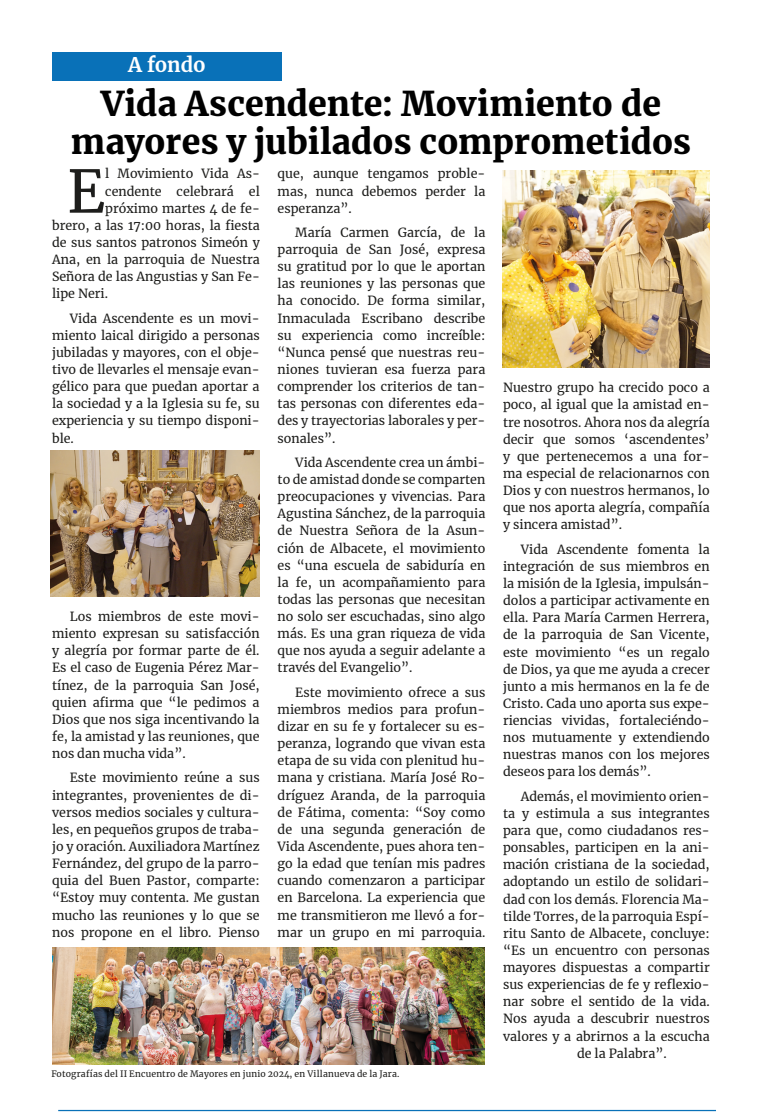
<style>
.page{position:relative;width:762px;height:1117px;background:#fff}
.page>*{position:absolute;margin:0;border:0;box-sizing:border-box;transform-origin:0 0}
.t1{font:58.62px "Merriweather";color:#1d1d1b}
.titular_sobre_foto{font:900 33.75px/37.5px "Merriweather";color:#000;text-align:center}
.CARTA_DEL_OBISPO{font:700 20px "Merriweather";letter-spacing:-.01em;color:#fff}
.t2{font:12.5px/17.1px "Merriweather";color:#1d1d1b;text-align:justify}
.Firma_de_autor{font:8.75px "Merriweather";letter-spacing:.02em;color:#1d1d1b}
</style>
<div class="page">
<hr style="left:58px;top:1109px;width:658px;height:1px;background:#0971b8">
<div style="left:52px;top:52px;width:230px;height:29px;background:#0971b8"></div>
<img style="left:52px;top:947px;width:432px;height:117px">
<img style="left:502px;top:170px;width:208px;height:197px">
<img style="left:51px;top:450px;width:208px;height:146px">
<p class="CARTA_DEL_OBISPO" style="left:128px;top:51px;width:79px">A fondo</p>
<p class="titular_sobre_foto" style="left:71px;top:84px;width:621px">Vida Ascendente: Movimiento de mayores y jubilados comprometidos</p>
<p class="t1" style="left:67px;top:151px;width:40px">E</p>
<p class="t2" style="left:105px;top:165px;width:156px">l Movimiento Vida As-</p>
<p class="t2" style="left:278px;top:165px;width:209px">que, aunque tengamos proble&shy;mas, nunca debemos perder la esperanza”.</p>
<p class="t2" style="left:278px;top:223px;width:209px;text-indent:18px">María Carmen García, de la parroquia de San José, expresa su gratitud por lo que le aportan las reuniones y las personas que ha conocido. De forma similar, Inmaculada Escribano describe su experiencia como increíble: “Nunca pensé que nuestras reu&shy;niones tuvieran esa fuerza para comprender los criterios de tan&shy;tas personas con diferentes eda&shy;des y trayectorias laborales y per&shy;sonales”.</p>
<p class="t2" style="left:278px;top:453px;width:209px;text-indent:18px">Vida Ascendente crea un ámbi&shy;to de amistad donde se comparten preocupaciones y vivencias. Para Agustina Sánchez, de la parroquia de Nuestra Señora de la Asun&shy;ción de Albacete, el movimiento es “una escuela de sabiduría en la fe, un acompañamiento para todas las personas que necesitan no solo ser escuchadas, sino algo más. Es una gran riqueza de vida que nos ayuda a seguir adelante a través del Evangelio”.</p>
<p class="t2" style="left:278px;top:683px;width:209px;text-indent:18px">Este movimiento ofrece a sus miembros medios para profun&shy;dizar en su fe y fortalecer su es&shy;peranza, logrando que vivan esta etapa de su vida con plenitud hu&shy;mana y cristiana. María José Ro&shy;dríguez Aranda, de la parroquia de Fátima, comenta: “Soy como de una segunda generación de Vida Ascendente, pues ahora ten&shy;go la edad que tenían mis padres cuando comenzaron a participar en Barcelona. La experiencia que me transmitieron me llevó a for&shy;mar un grupo en mi parroquia.</p>
<p class="t2" style="left:105px;top:182px;width:156px">cendente celebrará el</p>
<p class="t2" style="left:105px;top:199px;width:156px">próximo martes 4 de fe-</p>
<p class="t2" style="left:52px;top:216px;width:209px">brero, a las 17:00 horas, la fiesta</p>
<p class="t2" style="left:52px;top:233px;width:209px">de sus santos patronos Simeón y</p>
<p class="t2" style="left:52px;top:250px;width:209px">Ana, en la parroquia de Nuestra</p>
<p class="t2" style="left:52px;top:268px;width:209px">Señora de las Angustias y San Fe-</p>
<p class="t2" style="left:52px;top:285px;width:57px">lipe Neri.</p>
<p class="t2" style="left:52px;top:309px;width:209px;text-indent:18px">Vida Ascendente es un movi&shy;miento laical dirigido a personas jubiladas y mayores, con el obje&shy;tivo de llevarles el mensaje evan&shy;gélico para que puedan aportar a la sociedad y a la Iglesia su fe, su experiencia y su tiempo disponi&shy;ble.</p>
<p class="t2" style="left:503px;top:379px;width:208px">Nuestro grupo ha crecido poco a poco, al igual que la amistad en&shy;tre nosotros. Ahora nos da alegría decir que somos ‘ascendentes’ y que pertenecemos a una for&shy;ma especial de relacionarnos con Dios y con nuestros hermanos, lo que nos aporta alegría, compañía y sincera amistad”.</p>
<p class="t2" style="left:503px;top:540px;width:208px;text-indent:18px">Vida Ascendente fomenta la integración de sus miembros en la misión de la Iglesia, impulsán&shy;dolos a participar activamente en ella. Para María Carmen Herrera, de la parroquia de San Vicente, este movimiento “es un regalo de Dios, ya que me ayuda a crecer junto a mis hermanos en la fe de Cristo. Cada uno aporta sus expe&shy;riencias vividas, fortaleciéndo&shy;nos mutuamente y extendiendo nuestras manos con los mejores deseos para los demás”.</p>
<p class="t2" style="left:521px;top:787px;width:190px">Además, el movimiento orien-</p>
<p class="t2" style="left:503px;top:804px;width:208px">ta y estimula a sus integrantes</p>
<p class="t2" style="left:503px;top:821px;width:208px">para que, como ciudadanos res-</p>
<p class="t2" style="left:503px;top:838px;width:208px">ponsables, participen en la ani-</p>
<p class="t2" style="left:503px;top:855px;width:208px">mación cristiana de la sociedad,</p>
<p class="t2" style="left:503px;top:872px;width:208px">adoptando un estilo de solidari-</p>
<p class="t2" style="left:503px;top:889px;width:208px">dad con los demás. Florencia Ma-</p>
<p class="t2" style="left:503px;top:907px;width:208px">tilde Torres, de la parroquia Espí-</p>
<p class="t2" style="left:503px;top:924px;width:208px">ritu Santo de Albacete, concluye:</p>
<p class="t2" style="left:503px;top:941px;width:208px">“Es un encuentro con personas</p>
<p class="t2" style="left:503px;top:958px;width:208px">mayores dispuestas a compartir</p>
<p class="t2" style="left:503px;top:975px;width:208px">sus experiencias de fe y reflexio-</p>
<p class="t2" style="left:503px;top:992px;width:208px">nar sobre el sentido de la vida.</p>
<p class="t2" style="left:503px;top:1009px;width:208px">Nos ayuda a descubrir nuestros</p>
<p class="t2" style="left:503px;top:1026px;width:208px">valores y a abrirnos a la escucha</p>
<p class="t2" style="left:577px;top:1044px;width:91px">de la Palabra”.</p>
<p class="t2" style="left:52px;top:607px;width:209px;text-indent:18px">Los miembros de este movi&shy;miento expresan su satisfacción y alegría por formar parte de él.<br>Es el caso de Eugenia Pérez Mar&shy;tínez, de la parroquia San José, quien afirma que “le pedimos a Dios que nos siga incentivando la fe, la amistad y las reuniones, que nos dan mucha vida”.</p>
<p class="t2" style="left:52px;top:768px;width:209px;text-indent:18px">Este movimiento reúne a sus integrantes, provenientes de di&shy;versos medios sociales y cultura&shy;les, en pequeños grupos de traba&shy;jo y oración. Auxiliadora Martínez Fernández, del grupo de la parro&shy;quia del Buen Pastor, comparte: “Estoy muy contenta. Me gustan mucho las reuniones y lo que se nos propone en el libro. Pienso</p>
<p class="Firma_de_autor" style="left:51px;top:1067px;width:350px">Fotografías del II Encuentro de Mayores en junio 2024, en Villanueva de la Jara.</p>
</div>
